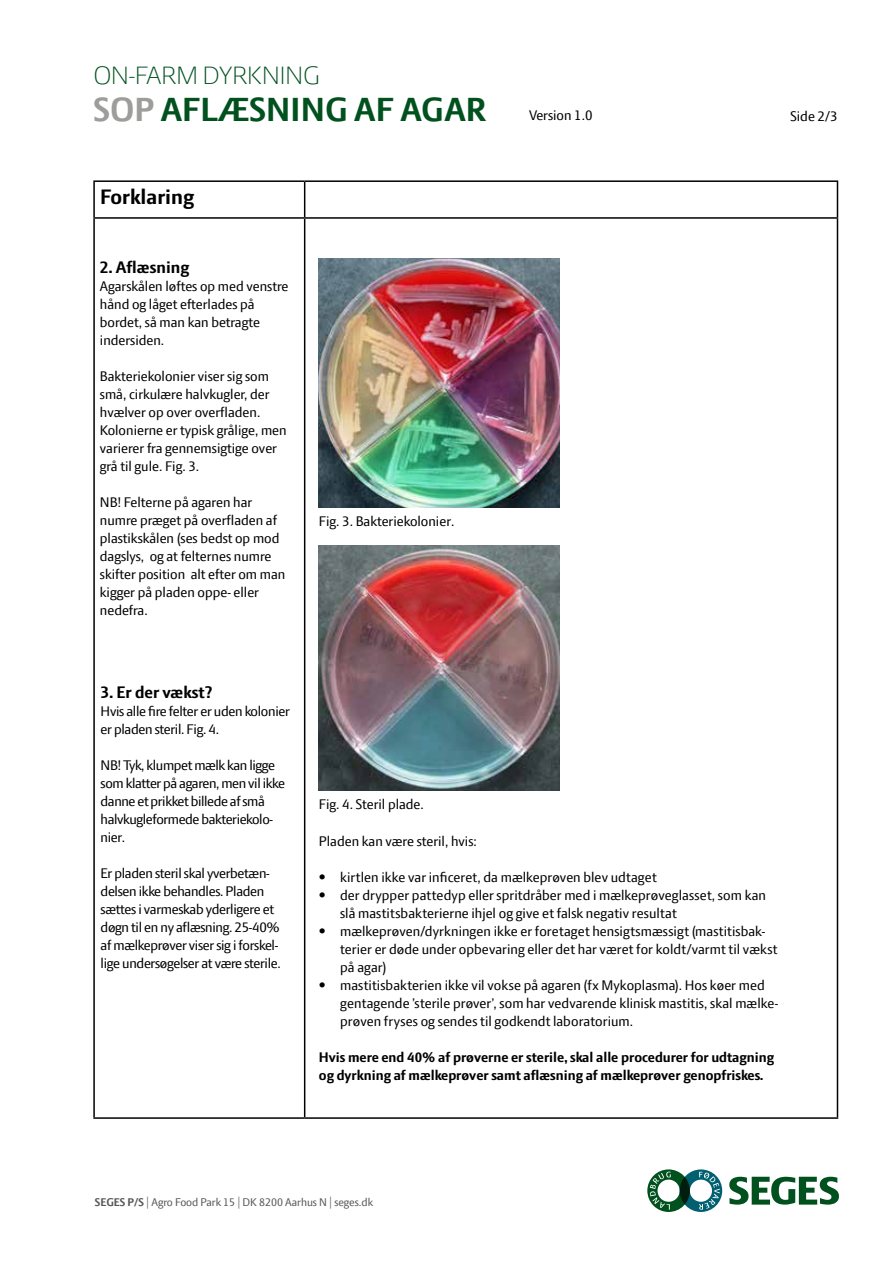
<style>
.page{position:relative;width:893px;height:1263px;background:#fff}
.page>*{position:absolute;margin:0;border:0;box-sizing:border-box;transform-origin:0 0}
.t1{font:700 36px "LF Press Sans";color:#00511e}
.t2{font:300 27px "LF Press Sans";color:#00511e}
.t3{font:700 22.5px "LF Press Sans";color:#000}
.t4{font:700 18px "LF Press Sans";color:#000}
.t5{font:15px/18px "LF Press Sans";color:#000}
.t6{font:15px/18px "LF Press Sans";letter-spacing:-.02em;color:#000}
.t7{font:700 15px/18px "LF Press Sans";color:#000}
.t8{font:15px/18px "LF Press Sans";letter-spacing:-.025em;color:#000}
.t9{font:12px "LF Press Sans";color:#575756}
.s1{color:#9d9d9c}
.s2{font-weight:700}
</style>
<div class="page">
<svg style="left:647px;top:1169px;width:75px;height:43px"></svg>
<svg style="left:729px;top:1177px;width:110px;height:27px"></svg>
<hr style="left:93px;top:180px;width:212px;height:2px;background:#000">
<hr style="left:93px;top:182px;width:2px;height:35px;background:#000">
<hr style="left:305px;top:180px;width:533px;height:2px;background:#000">
<hr style="left:304px;top:182px;width:1px;height:35px;background:#000">
<hr style="left:837px;top:182px;width:1px;height:35px;background:#000">
<hr style="left:93px;top:217px;width:212px;height:2px;background:#000">
<hr style="left:93px;top:219px;width:2px;height:898px;background:#000">
<hr style="left:305px;top:217px;width:533px;height:2px;background:#000">
<hr style="left:304px;top:219px;width:1px;height:898px;background:#000">
<hr style="left:837px;top:219px;width:1px;height:898px;background:#000">
<hr style="left:93px;top:1117px;width:212px;height:2px;background:#000">
<hr style="left:305px;top:1117px;width:533px;height:2px;background:#000">
<img style="left:319px;top:259px;width:241px;height:249px">
<img style="left:319px;top:545px;width:241px;height:246px">
<h2 class="t2" style="left:94px;top:59px;width:228px">ON-FARM DYRKNING</h2>
<h1 class="t1" style="left:93px;top:88px;width:394px"><span class="s1">SOP</span> AFLÆSNING AF AGAR</h1>
<h3 class="t3" style="left:100px;top:184px;width:95px">Forklaring</h3>
<p class="t4" style="left:100px;top:257px;width:91px">2. Aflæsning</p>
<p class="t5" style="left:100px;top:277px;width:190px">Agarskålen løftes op med venstre hånd og låget efterlades på bordet, så man kan betragte indersiden.</p>
<p class="t5" style="left:100px;top:367px;width:188px">Bakteriekolonier viser sig som små, cirkulære halvkugler, der hvælver op over overfladen.<br>Kolonierne er typisk grålige, men varierer fra gennemsigtige over grå til gule. Fig. 3.</p>
<p class="t5" style="left:100px;top:493px;width:187px">NB! Felterne på agaren har numre præget på overfladen af plastikskålen (ses bedst op mod dagslys, og at felternes numre skifter position alt efter om man kigger på pladen oppe- eller nedefra.</p>
<p class="t5" style="left:319px;top:511px;width:137px">Fig. 3. Bakteriekolonier.</p>
<p class="t5" style="left:529px;top:106px;width:65px">Version 1.0</p>
<p class="t5" style="left:790px;top:107px;width:48px">Side 2/3</p>
<p class="t4" style="left:101px;top:681px;width:113px">3. Er der vækst?</p>
<p class="t6" style="left:101px;top:701px;width:191px">Hvis alle fire felter er uden kolonier er pladen steril. Fig. 4.</p>
<p class="t8" style="left:101px;top:755px;width:186px">NB! Tyk, klumpet mælk kan ligge som klatter på agaren, men vil ikke danne et prikket billede af små halvkugleformede bakteriekolo&shy;nier.</p>
<p class="t6" style="left:101px;top:863px;width:182px">Er pladen steril skal yverbetæn&shy;delsen ikke behandles. Pladen sættes i varmeskab yderligere et døgn til en ny aflæsning. 25-40% af mælkeprøver viser sig i forskel&shy;lige undersøgelser at være sterile.</p>
<p class="t5" style="left:319px;top:794px;width:106px">Fig. 4. Steril plade.</p>
<p class="t5" style="left:319px;top:832px;width:159px">Pladen kan være steril, hvis:</p>
<p class="t5" style="left:319px;top:868px;width:339px">• kirtlen ikke var inficeret, da mælkeprøven blev udtaget</p>
<p class="t5" style="left:340px;top:886px;width:427px;text-indent:-21px">• der drypper pattedyp eller spritdråber med i mælkeprøveglasset, som kan slå mastitsbakterierne ihjel og give et falsk negativ resultat</p>
<p class="t5" style="left:340px;top:922px;width:439px;text-indent:-21px">• mælkeprøven/dyrkningen ikke er foretaget hensigtsmæssigt (mastitisbak&shy;terier er døde under opbevaring eller det har været for koldt/varmt til vækst på agar)</p>
<p class="t5" style="left:340px;top:976px;width:440px;text-indent:-21px">• mastitisbakterien ikke vil vokse på agaren (fx Mykoplasma). Hos køer med gentagende ’sterile prøver’, som har vedvarende klinisk mastitis, skal mælke&shy;prøven fryses og sendes til godkendt laboratorium.</p>
<p class="t7" style="left:319px;top:1048px;width:457px">Hvis mere end 40% af prøverne er sterile, skal alle procedurer for udtagning og dyrkning af mælkeprøver samt aflæsning af mælkeprøver genopfriskes.</p>
<p class="t9" style="left:95px;top:1195px;width:280px"><span class="s2">SEGES P/S</span> | Agro Food Park 15 | DK 8200 Aarhus N | seges.dk</p>
</div>
